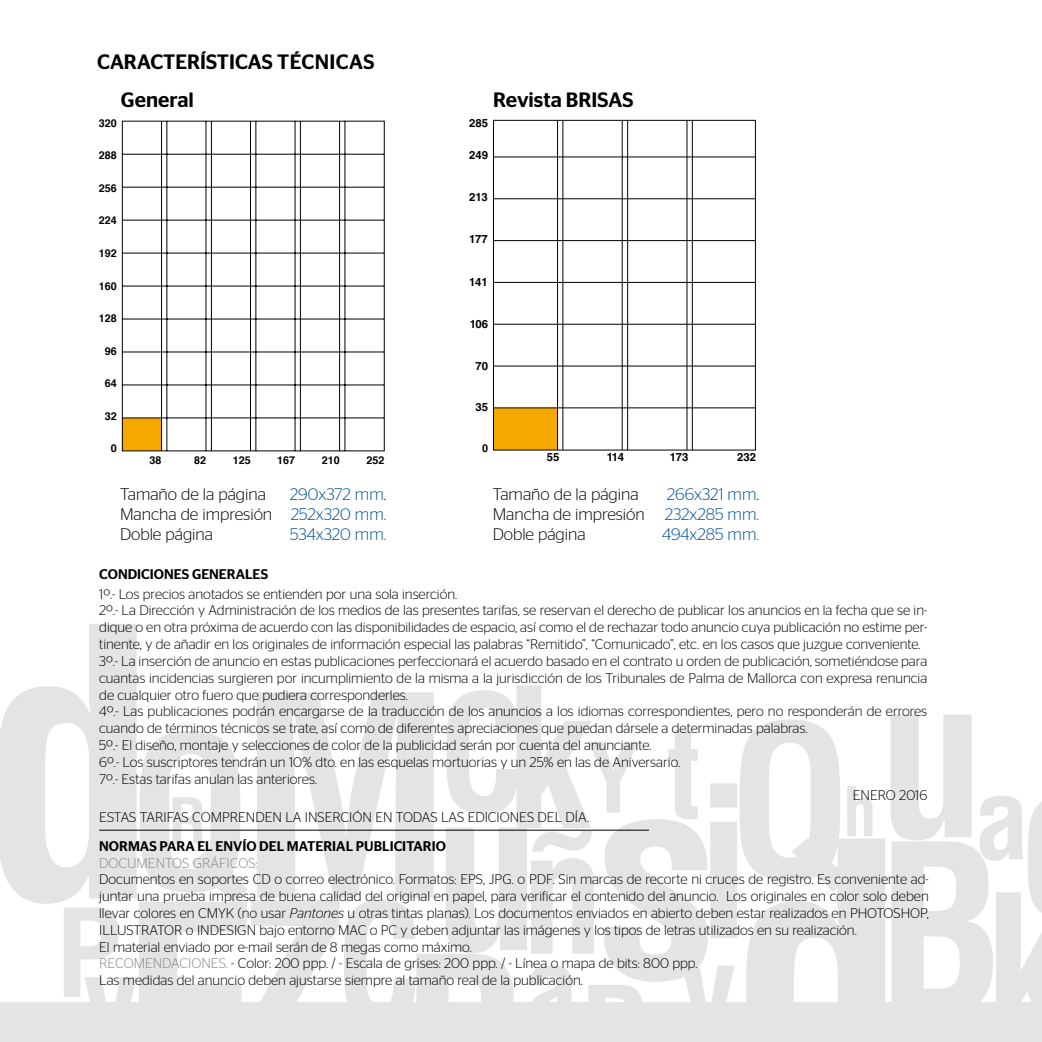
<style>
.page{position:relative;width:1042px;height:1042px;background:#fff}
.page>*{position:absolute;margin:0;border:0;box-sizing:border-box;transform-origin:0 0}
.t1{font:500 20.82px/37.8px "Stag Sans";color:#000}
.t2{font:300 16.62px/20.1px "Stag Sans";color:#000;text-align:justify}
.t3{font:300 16.62px "Stag Sans";color:#00519e}
.t4{font:300 14px/16.8px "Stag Sans";color:#000}
.t5{font:500 14px "Stag Sans";color:#000}
.t6{font:300 14px "Stag Sans";color:#87888a}
.t7{font:700 11.38px "Helvetica LT Std";color:#000}
.t8{font:700 10.85px "Helvetica";color:#000}
.s1{color:#00519e}
.s2{font-style:italic}
.s3{color:#87888a}
</style>
<div class="page">
<svg style="left:0;top:624px;width:1042px;height:379px"></svg>
<div style="left:0;top:1003px;width:1042px;height:39px;background:#e3e4e5"></div>
<hr style="left:99px;top:830px;width:550px;height:1px;background:#000">
<svg style="left:121px;top:120px;width:264px;height:332px"></svg>
<div style="left:493px;top:408px;width:64px;height:42px;background:#f6a800"></div>
<hr style="left:557px;top:120px;width:1px;height:330px;background:#000">
<hr style="left:562px;top:120px;width:1px;height:330px;background:#000">
<hr style="left:622px;top:120px;width:1px;height:330px;background:#000">
<hr style="left:627px;top:120px;width:1px;height:330px;background:#000">
<hr style="left:686px;top:120px;width:1px;height:330px;background:#000">
<hr style="left:692px;top:120px;width:1px;height:330px;background:#000">
<hr style="left:493px;top:156px;width:262px;height:1px;background:#000">
<hr style="left:493px;top:198px;width:262px;height:1px;background:#000">
<hr style="left:493px;top:240px;width:262px;height:1px;background:#000">
<hr style="left:493px;top:282px;width:262px;height:1px;background:#000">
<hr style="left:493px;top:324px;width:262px;height:1px;background:#000">
<hr style="left:493px;top:366px;width:262px;height:1px;background:#000">
<hr style="left:494px;top:407px;width:261px;height:1px;background:#000">
<div style="left:493px;top:120px;width:263px;height:330px;border:1px solid #000"></div>
<h1 class="t1" style="left:121px;top:43px;width:194px;text-indent:-24px">CARACTERÍSTICAS t écnicas<br>General</h1>
<h1 class="t1" style="left:493px;top:81px;width:142px">Revista BRISAS</h1>
<p class="t8" style="left:99px;top:114px;width:19px">320</p>
<p class="t8" style="left:99px;top:147px;width:19px">288</p>
<p class="t8" style="left:99px;top:179px;width:19px">256</p>
<p class="t8" style="left:99px;top:212px;width:19px">224</p>
<p class="t8" style="left:99px;top:244px;width:19px">192</p>
<p class="t8" style="left:99px;top:277px;width:19px">160</p>
<p class="t8" style="left:99px;top:310px;width:19px">128</p>
<p class="t8" style="left:105px;top:342px;width:13px">96</p>
<p class="t8" style="left:105px;top:375px;width:13px">64</p>
<p class="t8" style="left:105px;top:407px;width:13px">32</p>
<p class="t8" style="left:111px;top:440px;width:7px">0</p>
<p class="t8" style="left:149px;top:451px;width:13px">38</p>
<p class="t8" style="left:194px;top:451px;width:13px">82</p>
<p class="t8" style="left:233px;top:451px;width:19px">125</p>
<p class="t8" style="left:277px;top:451px;width:19px">167</p>
<p class="t8" style="left:322px;top:451px;width:19px">210</p>
<p class="t8" style="left:366px;top:451px;width:19px">252</p>
<p class="t7" style="left:469px;top:116px;width:20px">285</p>
<p class="t7" style="left:469px;top:149px;width:20px">249</p>
<p class="t7" style="left:469px;top:190px;width:20px">213</p>
<p class="t7" style="left:469px;top:232px;width:20px">177</p>
<p class="t7" style="left:469px;top:275px;width:20px">141</p>
<p class="t7" style="left:470px;top:317px;width:20px">106</p>
<p class="t7" style="left:475px;top:359px;width:14px">70</p>
<p class="t7" style="left:475px;top:400px;width:14px">35</p>
<p class="t8" style="left:482px;top:439px;width:7px">0</p>
<p class="t7" style="left:547px;top:450px;width:14px">55</p>
<p class="t7" style="left:607px;top:450px;width:19px">114</p>
<p class="t7" style="left:670px;top:450px;width:20px">173</p>
<p class="t7" style="left:737px;top:450px;width:20px">232</p>
<p class="t2" style="left:120px;top:483px;width:268px;text-indent:170px"><span class="s1">290x372 mm</span>.<br>Mancha de impresión <span class="s1">252x320 mm.<br></span>Doble página</p>
<p class="t2" style="left:120px;top:483px;width:147px">Tamaño de la página</p>
<p class="t3" style="left:290px;top:525px;width:97px">534x320 mm.</p>
<p class="t2" style="left:493px;top:483px;width:268px;text-indent:174px"><span class="s1">266x321 mm</span>.<br>Mancha de impresión <span class="s1">232x285 mm.<br></span>Doble página</p>
<p class="t2" style="left:493px;top:483px;width:147px">Tamaño de la página</p>
<p class="t3" style="left:662px;top:525px;width:98px">494x285 mm.</p>
<p class="t5" style="left:99px;top:565px;width:170px">CONDICIONES GENERALES</p>
<p class="t4" style="left:99px;top:585px;width:359px">1º.- Los precios anotados se entienden por una sola inserción.</p>
<p class="t4" style="left:99px;top:602px;width:829px">2º.- La Dirección y Administración de los medios de las presentes tarifas, se reservan el derecho de publicar los anuncios en la fecha que se in-</p>
<p class="t4" style="left:99px;top:619px;width:829px">dique o en otra próxima de acuerdo con las disponibilidades de espacio, así como el de rechazar todo anuncio cuya publicación no estime per-</p>
<p class="t4" style="left:99px;top:635px;width:823px">tinente, y de añadir en los originales de información especial las palabras “Remitido”, “Comunicado”, etc. en los casos que juzgue conveniente.</p>
<p class="t4" style="left:99px;top:652px;width:829px">3º.- La inserción de anuncio en estas publicaciones perfeccionará el acuerdo basado en el contrato u orden de publicación, sometiéndose para</p>
<p class="t4" style="left:99px;top:669px;width:829px">cuantas incidencias surgieren por incumplimiento de la misma a la jurisdicción de los Tribunales de Palma de Mallorca con expresa renuncia</p>
<p class="t4" style="left:99px;top:686px;width:310px">de cualquier otro fuero que pudiera corresponderles.</p>
<p class="t4" style="left:99px;top:703px;width:829px">4º.- Las publicaciones podrán encargarse de la traducción de los anuncios a los idiomas correspondientes, pero no responderán de errores</p>
<p class="t4" style="left:99px;top:719px;width:710px">cuando de términos técnicos se trate, así como de diferentes apreciaciones que puedan dársele a determinadas palabras.</p>
<p class="t4" style="left:99px;top:736px;width:554px">5º.- El diseño, montaje y selecciones de color de la publicidad serán por cuenta del anunciante.</p>
<p class="t4" style="left:99px;top:753px;width:582px">6º.- Los suscriptores tendrán un 10% dto. en las esquelas mortuorias y un 25% en las de Aniversario.</p>
<p class="t4" style="left:99px;top:770px;width:219px">7º.- Estas tarifas anulan las anteriores.</p>
<p class="t4" style="left:853px;top:787px;width:76px">ENERO 2016</p>
<p class="t5" style="left:99px;top:838px;width:348px">NORMAS PARA EL ENVÍO DEL MATERIAL PUBLICITARIO</p>
<p class="t6" style="left:99px;top:855px;width:160px">DOCUMENTOS GRÁFICOS:</p>
<p class="t4" style="left:99px;top:871px;width:831px">Documentos en soportes CD o correo electrónico. Formatos: EPS, JPG. o PDF. Sin marcas de recorte ni cruces de registro. Es conveniente ad&shy;juntar una prueba impresa de buena calidad del original en papel, para verificar el contenido del anuncio. Los originales en color solo deben llevar colores en CMYK (no usar <span class="s2">Pantones</span> u otras tintas planas). Los documentos enviados en abierto deben estar realizados en PHOTOSHOP, ILLUSTRATOR o INDESIGN bajo entorno MAC o PC y deben adjuntar las imágenes y los tipos de letras utilizados en su realización.<br>El material enviado por e-mail serán de 8 megas como máximo.<br><span class="s3">RECOMENDACIONES.</span> - Color: 200 ppp. / - Escala de grises: 200 ppp. / - Línea o mapa de bits: 800 ppp.<br>Las medidas del anuncio deben ajustarse siempre al tamaño real de la publicación.</p>
<p class="t4" style="left:99px;top:808px;width:491px">ESTAS TARIFAS COMPRENDEN LA INSERCIÓN EN TODAS LAS EDICIONES DEL DÍA.</p>
</div>
